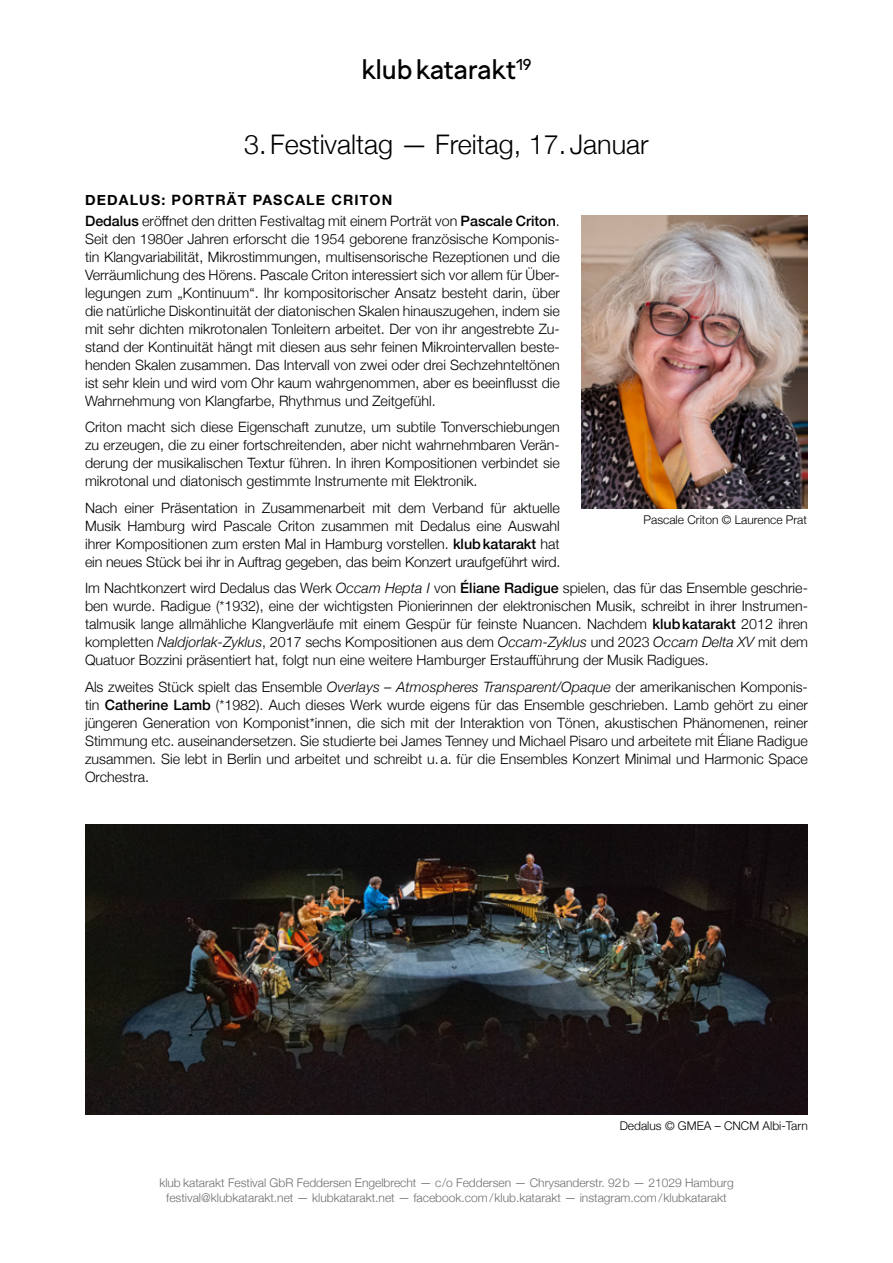
<style>
.page{position:relative;width:893px;height:1263px;background:#fff}
.page>*{position:absolute;margin:0;border:0;box-sizing:border-box;transform-origin:0 0}
.t1{font:300 27px "Helvetica Neue";color:#000}
.t2{font:27px "Jungka";letter-spacing:-.01em;color:#000}
.t3{font:300 14.25px/18px "Helvetica Neue";color:#000;text-align:justify}
.t4{font:300 12px/15px "Helvetica Neue";color:#6e6e6e;text-align:center}
.t5{font:300 12px "Helvetica Neue";color:#000}
.s1{font-weight:700}
.s2{font-weight:500}
.s3{font-style:italic}
</style>
<div class="page">
<img style="left:85px;top:825px;width:723px;height:289px">
<img style="left:581px;top:216px;width:227px;height:292px">
<h1 class="t2" style="left:361px;top:54px;width:171px">klubkatarakt<sup>19</sup></h1>
<h1 class="t1" style="left:244px;top:122px;width:406px">3.Festivaltag — Freitag, 17. Januar</h1>
<p class="t3" style="left:85px;top:189px;width:476px;line-height:20.2px"><span class="s1">DEDALUS: PORTRÄT PASCALE CRITON<br></span><span class="s2">Dedalus</span> eröffnet den dritten Festivaltag mit einem Porträt von <span class="s2">Pascale Criton</span>.</p>
<p class="t3" style="left:85px;top:229px;width:476px">Seit den 1980er Jahren erforscht die 1954 geborene französische Komponis&shy;tin Klangvariabilität, Mikrostimmungen, multisensorische Rezeptionen und die Verräumlichung des Hörens. Pascale Criton interessiert sich vor allem für Über&shy;legungen zum „Kontinuum“. Ihr kompositorischer Ansatz besteht darin, über die natürliche Diskontinuität der diatonischen Skalen hinauszugehen, indem sie mit sehr dichten mikrotonalen Tonleitern arbeitet. Der von ihr angestrebte Zu&shy;stand der Kontinuität hängt mit diesen aus sehr feinen Mikrointervallen beste&shy;henden Skalen zusammen. Das Intervall von zwei oder drei Sechzehnteltönen ist sehr klein und wird vom Ohr kaum wahrgenommen, aber es beeinflusst die Wahrnehmung von Klangfarbe, Rhythmus und Zeitgefühl.</p>
<p class="t3" style="left:85px;top:417px;width:476px">Criton macht sich diese Eigenschaft zunutze, um subtile Tonverschiebungen zu erzeugen, die zu einer fortschreitenden, aber nicht wahrnehmbaren Verän&shy;derung der musikalischen Textur führen. In ihren Kompositionen verbindet sie mikrotonal und diatonisch gestimmte Instrumente mit Elektronik.</p>
<p class="t3" style="left:85px;top:498px;width:477px">Nach einer Präsentation in Zusammenarbeit mit dem Verband für aktuelle Musik Hamburg wird Pascale Criton zusammen mit Dedalus eine Auswahl ihrer Kompositionen zum ersten Mal in Hamburg vorstellen. <span class="s2">klubkatarakt</span> hat ein neues Stück bei ihr in Auftrag gegeben, das beim Konzert uraufgeführt wird.</p>
<p class="t3" style="left:85px;top:578px;width:724px">Im Nachtkonzert wird Dedalus das Werk <span class="s3">Occam Hepta I</span> von <span class="s2">Éliane Radigue</span> spielen, das für das Ensemble geschrie&shy;ben wurde. Radigue (*1932), eine der wichtigsten Pionierinnen der elektronischen Musik, schreibt in ihrer Instrumen&shy;talmusik lange allmähliche Klangverläufe mit einem Gespür für feinste Nuancen. Nachdem <span class="s2">klubkatarakt</span> 2012 ihren kompletten <span class="s3">Naldjorlak-Zyklus</span>, 2017 sechs Kompositionen aus dem <span class="s3">Occam-Zyklus</span> und 2023 <span class="s3">Occam Delta XV</span> mit dem Quatuor Bozzini präsentiert hat, folgt nun eine weitere Hamburger Erstaufführung der Musik Radigues.</p>
<p class="t3" style="left:85px;top:677px;width:724px">Als zweites Stück spielt das Ensemble <span class="s3">Overlays – Atmospheres Transparent/Opaque</span> der amerikanischen Komponis&shy;tin <span class="s2">Catherine Lamb</span> (*1982). Auch dieses Werk wurde eigens für das Ensemble geschrieben. Lamb gehört zu einer jüngeren Generation von Komponist*innen, die sich mit der Interaktion von Tönen, akustischen Phänomenen, reiner Stimmung etc. auseinandersetzen. Sie studierte bei James Tenney und Michael Pisaro und arbeitete mit Éliane Radigue zusammen. Sie lebt in Berlin und arbeitet und schreibt u.a. für die Ensembles Konzert Minimal und Harmonic Space Orchestra.</p>
<p class="t5" style="left:644px;top:510px;width:165px">Pascale Criton © Laurence Prat</p>
<p class="t5" style="left:620px;top:1116px;width:190px">Dedalus © GMEA – CNCM Albi-Tarn</p>
<p class="t4" style="left:159px;top:1175px;width:576px">klub katarakt Festival GbR Feddersen Engelbrecht — c/o Feddersen — Chrysanderstr. 92b — 21029 Hamburg festival@klubkatarakt.net — klubkatarakt.net — facebook.com/klub.katarakt — instagram.com/klubkatarakt</p>
</div>
